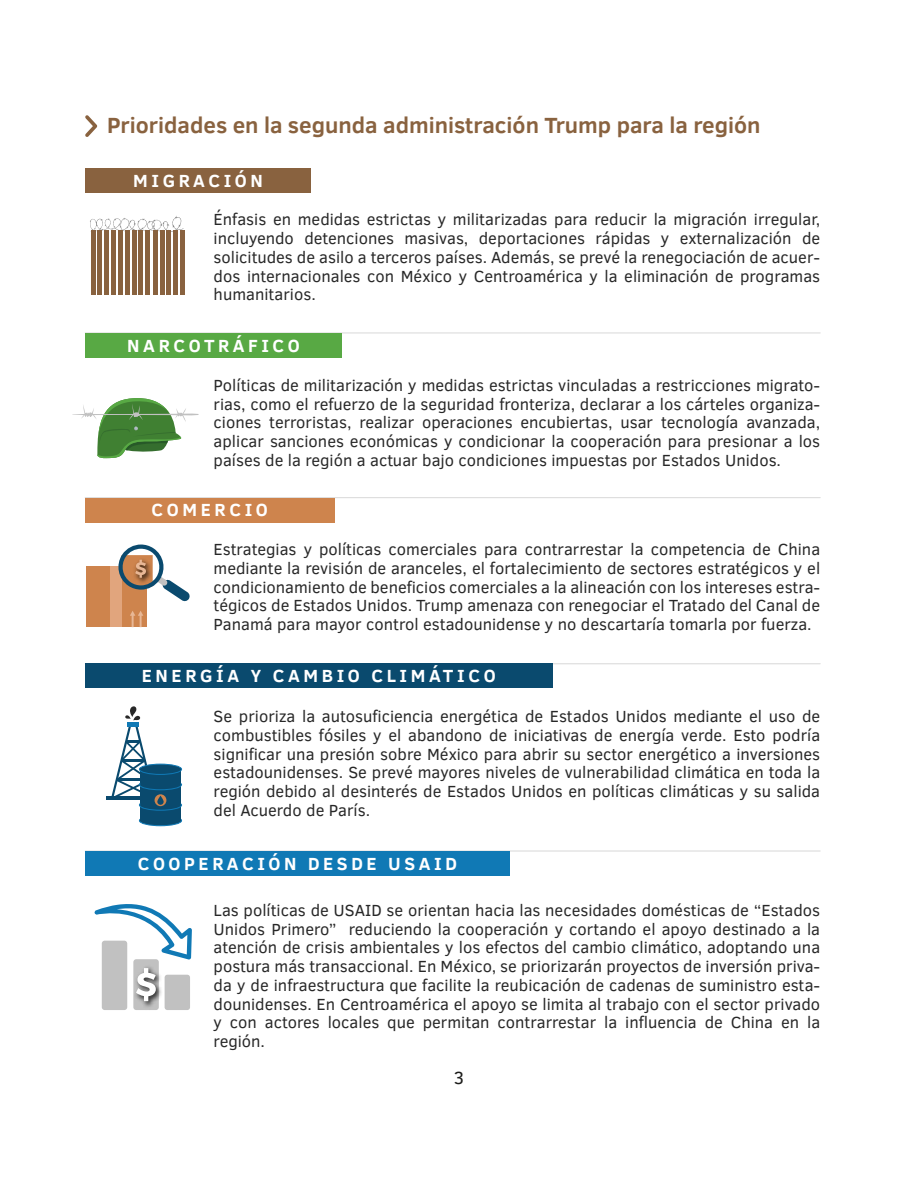
<style>
.page{position:relative;width:918px;height:1188px;background:#fff}
.page>*{position:absolute;margin:0;border:0;box-sizing:border-box;transform-origin:0 0}
.t1{font:700 22.5px "Clear Sans";color:#89623f}
.t2{font:700 18px "Clear Sans";letter-spacing:.2em;color:#fff}
.t3{font:18px "Clear Sans";color:#1d1d1b}
.t4{font:16.5px/18.8px "Clear Sans";color:#282828;text-align:justify}
</style>
<div class="page">
<svg style="left:85px;top:115px;width:12px;height:22px"></svg>
<hr style="left:85px;top:332px;width:735px;height:2px;background:#dcdcdc">
<hr style="left:85px;top:497px;width:735px;height:1px;background:#dcdcdc">
<hr style="left:85px;top:663px;width:735px;height:1px;background:#dcdcdc">
<hr style="left:85px;top:850px;width:735px;height:2px;background:#dcdcdc">
<div style="left:85px;top:168px;width:226px;height:25px;background:#89623f"></div>
<div style="left:85px;top:333px;width:257px;height:25px;background:#58a944"></div>
<div style="left:85px;top:498px;width:249px;height:25px;background:#ce844d"></div>
<div style="left:85px;top:663px;width:467px;height:25px;background:#0a4a6e"></div>
<div style="left:85px;top:851px;width:424px;height:25px;background:#1079b5"></div>
<svg style="left:72px;top:398px;width:127px;height:60px"></svg>
<div style="left:86px;top:567px;width:60px;height:60px;background:#ce844d"></div>
<svg style="left:130px;top:611px;width:13px;height:16px"></svg>
<div style="left:111px;top:567px;width:11px;height:60px;background:#e1a57d"></div>
<svg style="left:115px;top:545px;width:75px;height:57px"></svg>
<svg style="left:94px;top:904px;width:98px;height:56px"></svg>
<div style="left:102px;top:941px;width:25px;height:69px;background:#c1c1c1;border-radius:3px"></div>
<div style="left:133px;top:959px;width:26px;height:51px;background:#c1c1c1;border-radius:3px"></div>
<div style="left:165px;top:975px;width:25px;height:35px;background:#c1c1c1;border-radius:3px"></div>
<img style="left:133px;top:964px;width:32px;height:46px">
<svg style="left:136px;top:968px;width:20px;height:33px"></svg>
<svg style="left:90px;top:216px;width:94px;height:17px"></svg>
<hr style="left:91px;top:230px;width:4px;height:65px;background:#89623f">
<hr style="left:98px;top:230px;width:4px;height:65px;background:#89623f">
<hr style="left:105px;top:230px;width:4px;height:65px;background:#89623f">
<hr style="left:111px;top:230px;width:4px;height:65px;background:#89623f">
<hr style="left:118px;top:230px;width:4px;height:65px;background:#89623f">
<hr style="left:125px;top:230px;width:4px;height:65px;background:#89623f">
<hr style="left:132px;top:230px;width:4px;height:65px;background:#89623f">
<hr style="left:139px;top:230px;width:4px;height:65px;background:#89623f">
<div style="left:145px;top:230px;width:5px;height:65px;background:#89623f"></div>
<hr style="left:153px;top:230px;width:4px;height:65px;background:#89623f">
<hr style="left:160px;top:230px;width:4px;height:65px;background:#89623f">
<hr style="left:167px;top:230px;width:4px;height:65px;background:#89623f">
<hr style="left:173px;top:230px;width:4px;height:65px;background:#89623f">
<hr style="left:180px;top:230px;width:4px;height:65px;background:#89623f">
<hr style="left:106px;top:796px;width:54px;height:4px;background:#0a4a6e">
<svg style="left:111px;top:706px;width:71px;height:120px"></svg>
<svg style="left:155px;top:794px;width:11px;height:12px"></svg>
<svg style="left:157px;top:796px;width:7px;height:9px"></svg>
<h1 class="t1" style="left:107px;top:109px;width:655px">Prioridades en la segunda administración Trump para la región</h1>
<p class="t2" style="left:133px;top:168px;width:131px">MIGRACIÓN</p>
<p class="t4" style="left:214px;top:210px;width:608px">Énfasis en medidas estrictas y militarizadas para reducir la migración irregular, incluyendo detenciones masivas, deportaciones rápidas y externalización de solicitudes de asilo a terceros países. Además, se prevé la renegociación de acuer&shy;dos internacionales con México y Centroamérica y la eliminación de programas humanitarios.</p>
<p class="t2" style="left:127px;top:332px;width:174px">NARCOTRÁFICO</p>
<p class="t4" style="left:214px;top:376px;width:608px">Políticas de militarización y medidas estrictas vinculadas a restricciones migrato&shy;rias, como el refuerzo de la seguridad fronteriza, declarar a los cárteles organiza&shy;ciones terroristas, realizar operaciones encubiertas, usar tecnología avanzada, aplicar sanciones económicas y condicionar la cooperación para presionar a los países de la región a actuar bajo condiciones impuestas por Estados Unidos.</p>
<p class="t2" style="left:152px;top:497px;width:118px">COMERCIO</p>
<p class="t4" style="left:214px;top:540px;width:608px">Estrategias y políticas comerciales para contrarrestar la competencia de China mediante la revisión de aranceles, el fortalecimiento de sectores estratégicos y el condicionamiento de beneficios comerciales a la alineación con los intereses estra&shy;tégicos de Estados Unidos. Trump amenaza con renegociar el Tratado del Canal de Panamá para mayor control estadounidense y no descartaría tomarla por fuerza.</p>
<p class="t2" style="left:142px;top:663px;width:355px">ENERGÍA Y CAMBIO CLIMÁTICO</p>
<p class="t4" style="left:214px;top:707px;width:608px">Se prioriza la autosuficiencia energética de Estados Unidos mediante el uso de combustibles fósiles y el abandono de iniciativas de energía verde. Esto podría significar una presión sobre México para abrir su sector energético a inversiones estadounidenses. Se prevé mayores niveles de vulnerabilidad climática en toda la región debido al desinterés de Estados Unidos en políticas climáticas y su salida del Acuerdo de París.</p>
<p class="t2" style="left:138px;top:851px;width:321px">COOPERACIÓN DESDE USAID</p>
<p class="t4" style="left:214px;top:901px;width:608px">Las políticas de USAID se orientan hacia las necesidades domésticas de “Estados Unidos Primero” reduciendo la cooperación y cortando el apoyo destinado a la atención de crisis ambientales y los efectos del cambio climático, adoptando una postura más transaccional. En México, se priorizarán proyectos de inversión priva&shy;da y de infraestructura que facilite la reubicación de cadenas de suministro esta&shy;dounidenses. En Centroamérica el apoyo se limita al trabajo con el sector privado y con actores locales que permitan contrarrestar la influencia de China en la región.</p>
<p class="t3" style="left:454px;top:1066px;width:12px">3</p>
</div>
